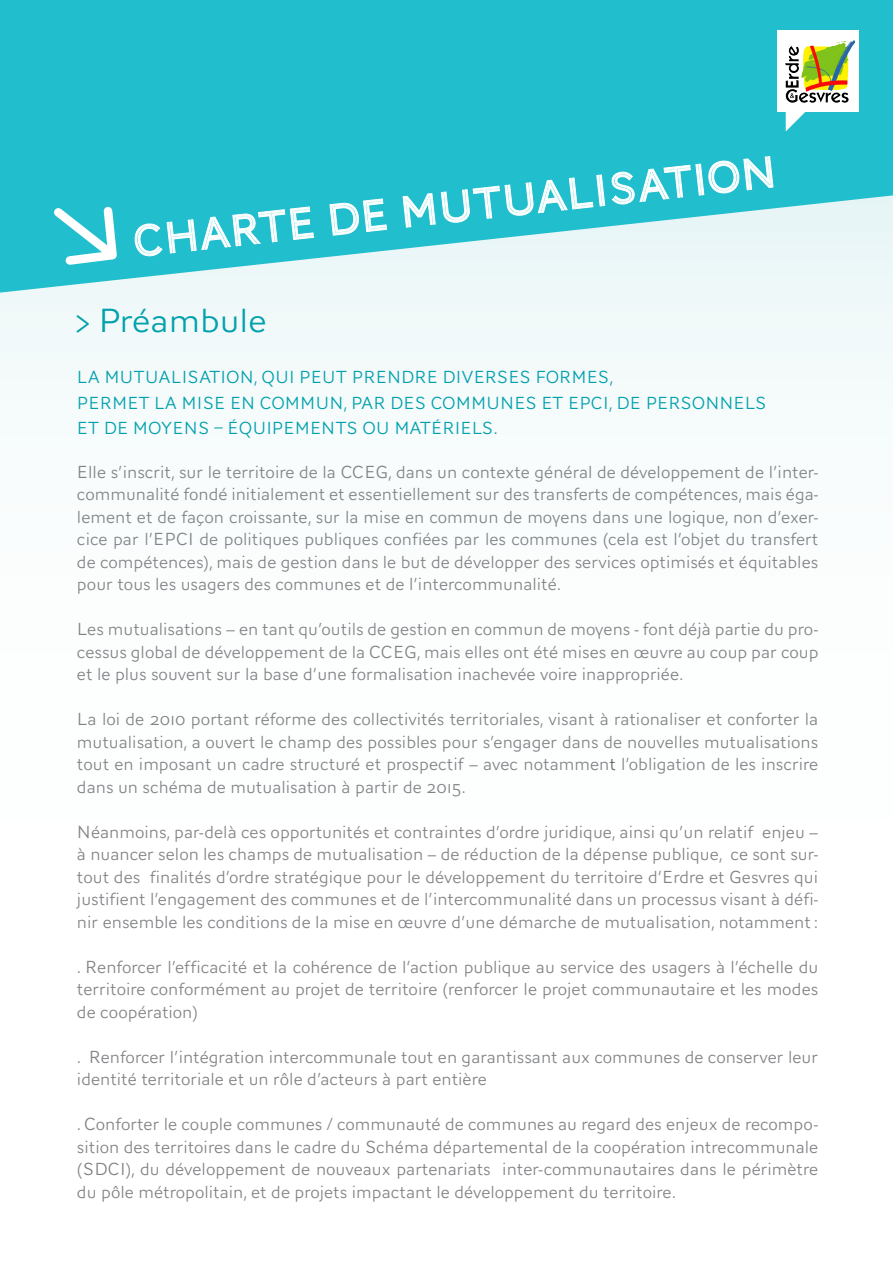
<style>
.page{position:relative;width:893px;height:1263px;background:#fff}
.page>*{position:absolute;margin:0;border:0;box-sizing:border-box;transform-origin:0 0}
.t1{font:45.45px "AW Conqueror Inline";color:#fff}
.t2{font:300 34.5px "AW Conqueror Sans";color:#00a0ad;scale:1.05 1}
.t3{font:300 18px/22.5px "AW Conqueror Sans";color:#808285;text-align:justify}
.t4{font:300 18px "AW Conqueror Sans";color:#00a0ad}
.s1{font-family:"Bariol";font-weight:400}
.s2{color:#636366}
</style>
<div class="page">
<div style="left:0;top:293px;width:893px;height:88px;background:#f2f9fa"></div>
<svg style="left:0;top:0;width:893px;height:293px;background:#49c9d6"></svg>
<div style="left:778px;top:31px;width:81px;height:81px;background:#fff"></div>
<img style="left:786px;top:41px;width:69px;height:62px">
<svg style="left:134px;top:206px;width:180px;height:51px;background:#4acad7"></svg>
<svg style="left:329px;top:198px;width:58px;height:38px;background:#62d1dc"></svg>
<svg style="left:402px;top:174px;width:203px;height:54px;background:#45c8d6"></svg>
<svg style="left:611px;top:156px;width:163px;height:48px;background:#4ecbd7"></svg>
<svg style="left:46px;top:200px;width:76px;height:70px"></svg>
<svg style="left:786px;top:112px;width:20px;height:19px"></svg>
<p class="t1" style="left:131px;top:219px;width:648px;rotate:-6deg">CHARTE DE MUTUALISATION</p>
<p class="t2" style="left:77px;top:292px;width:182px"><span class="s1">&gt;</span> Préambule</p>
<p class="t4" style="left:77px;top:362px;width:538px">LA MUTUALISATION, QUI PEUT PRENDRE DIVERSES FORMES,</p>
<p class="t4" style="left:77px;top:388px;width:691px">PERMET LA MISE EN COMMUN, PAR DES COMMUNES ET EPCI, DE PERSONNELS</p>
<p class="t4" style="left:77px;top:413px;width:422px">ET DE MOYENS – ÉQUIPEMENTS OU MATÉRIELS.</p>
<p class="t3" style="left:77px;top:460px;width:743px">Elle s’inscrit, sur le territoire de la CCEG, dans un contexte général de développement de l’inter&shy;communalité fondé initialement et essentiellement sur des transferts de compétences, mais éga&shy;lement et de façon croissante, sur la mise en commun de moyens dans une logique, non d’exer&shy;cice par l’EPCI de politiques publiques confiées par les communes (cela est l’objet du transfert de compétences), mais de gestion dans le but de développer des services optimisés et équitables pour tous les usagers des communes et de l’intercommunalité.</p>
<p class="t3" style="left:77px;top:618px;width:743px">Les mutualisations – en tant qu’outils de gestion en commun de moyens - font déjà partie du pro&shy;cessus global de développement de la CCEG, mais elles ont été mises en œuvre au coup par coup et le plus souvent sur la base d’une formalisation inachevée voire inappropriée.</p>
<p class="t3" style="left:77px;top:708px;width:743px">La loi de 2010 portant réforme des collectivités territoriales, visant à rationaliser et conforter la mutualisation, a ouvert le champ des possibles pour s’engager dans de nouvelles mutualisations tout en imposant un cadre structuré et prospectif – avec notammen<span class="s2">t</span> l’obligation de les inscrire dans un schéma de mutualisation à partir de 2015.</p>
<p class="t3" style="left:77px;top:820px;width:743px">Néanmoins, par-delà ces opportunités et contraintes d’ordre juridique, ainsi qu’un relatif enjeu – à nuancer selon les champs de mutualisation – de réduction de la dépense publique, ce sont sur&shy;tout des finalités d’ordre stratégique pour le développement du territoire d’Erdre et Gesvres qui justifient l’engagement des communes et de l’intercommunalité dans un processus visant à défi&shy;nir ensemble les conditions de la mise en œuvre d’une démarche de mutualisation, notamment :</p>
<p class="t3" style="left:77px;top:955px;width:743px">. Renforcer l’efficacité et la cohérence de l’action publique au service des usagers à l’échelle du territoire conformément au projet de territoire (renforcer le projet communautaire et les modes de coopération)</p>
<p class="t3" style="left:77px;top:1045px;width:743px">. Renforcer l’intégration intercommunale tout en garantissant aux communes de conserver leur identité territoriale et un rôle d’acteurs à part entière</p>
<p class="t3" style="left:77px;top:1113px;width:743px">. Conforter le couple communes / communauté de communes au regard des enjeux de recompo&shy;sition des territoires dans le cadre du Schéma départemental de la coopération intrecommunale (SDCI), du développement de nouveaux partenariats inter-communautaires dans le périmètre du pôle métropolitain, et de projets impactant le développement du territoire.</p>
</div>
